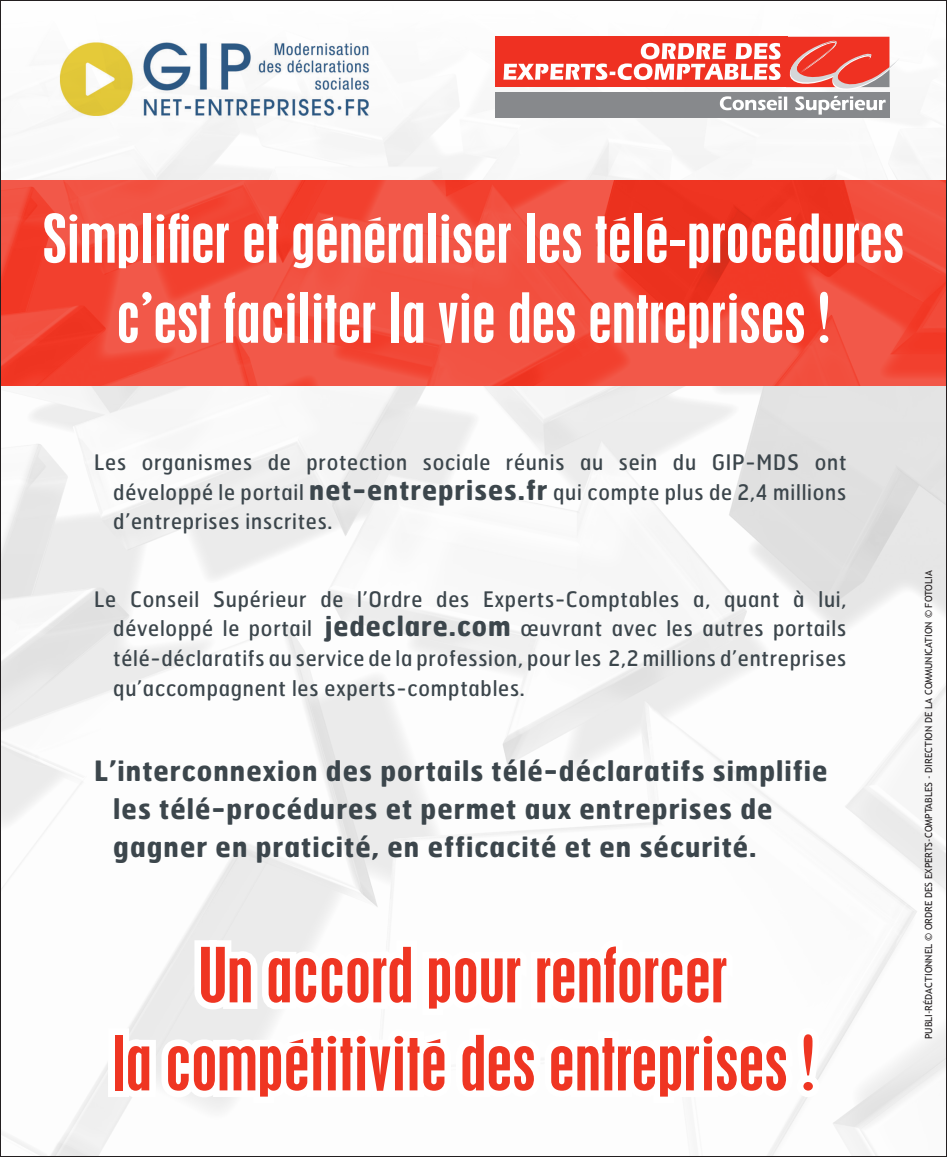
<style>
.page{position:relative;width:947px;height:1157px;background:#fff}
.page>*{position:absolute;margin:0;border:0;box-sizing:border-box;transform-origin:0 0}
.t1{font:67.6px/88px "Placardfor Banque Populaire";color:#ef3522;text-align:center;scale:1.09 1}
.t2{font:61.4px "Placardfor Banque Populaire";color:#fff;scale:1.09 1}
.t3{font:60px "Placardfor Banque Populaire";color:#fff;scale:1.12 1}
.t4{font:700 28px/38px "Hermes";letter-spacing:.04em;color:#3c464c;scale:.93 1}
.t5{font:21.4px/29.6px "Hermes";letter-spacing:.04em;color:#3c464c;text-align:justify;scale:.93 1}
.t6{font:9.8px "Trebuchet MS";color:#231f20}
.s1{font-weight:700;font-size:27.4px}
.s2{font-size:10.8px}
</style>
<div class="page">
<img style="left:3px;top:36px;width:941px;height:1118px">
<img style="left:3px;top:180px;width:941px;height:205px">
<div style="left:495px;top:92px;width:394px;height:25px;background:#87898c"></div>
<div style="left:495px;top:37px;width:292px;height:50px;background:#ef3122"></div>
<svg style="left:503px;top:37px;width:396px;height:78px"></svg>
<svg style="left:115px;top:932px;width:711px;height:177px"></svg>
<img style="left:48px;top:36px;width:336px;height:96px">
<h3 class="t3" style="left:43px;top:208px;width:770px">Simplifier et généraliser les télé-procédures</h3>
<h2 class="t2" style="left:116px;top:287px;width:657px">c’est faciliter la vie des entreprises !</h2>
<p class="t5" style="left:113px;top:447px;width:790px;text-indent:-19px">Les organismes de protection sociale réunis au sein du GIP-MDS ont développé le portail <span class="s1">net-entreprises.fr</span> qui compte plus de 2,4 millions d’entreprises inscrites.</p>
<p class="t5" style="left:113px;top:583px;width:790px;text-indent:-19px">Le Conseil Supérieur de l’Ordre des Experts-Comptables a, quant à lui, développé le portail <span class="s1">jedeclare.com</span> œuvrant avec les autres portails télé-déclaratifs au service de la profession, pour les 2,2 millions d’entreprises qu’accompagnent les experts-comptables.</p>
<h3 class="t4" style="left:113px;top:751px;width:769px;text-indent:-19px">L’interconnexion des portails télé-déclaratifs simplifie les télé-procédures et permet aux entreprises de gagner en praticité, en efficacité et en sécurité.</h3>
<h1 class="t1" style="left:111px;top:935px;width:647px">Un accord pour renforcer<br>la compétitivité des entreprises !</h1>
<p class="t6" style="left:923px;top:1039px;width:470px;rotate:-90deg">PUBLI-RÉDACTIONNEL <span class="s2">©</span> Ordre des Experts-Comptables - Direction de la Communication <span class="s2">©</span> fotolia</p>
</div>
